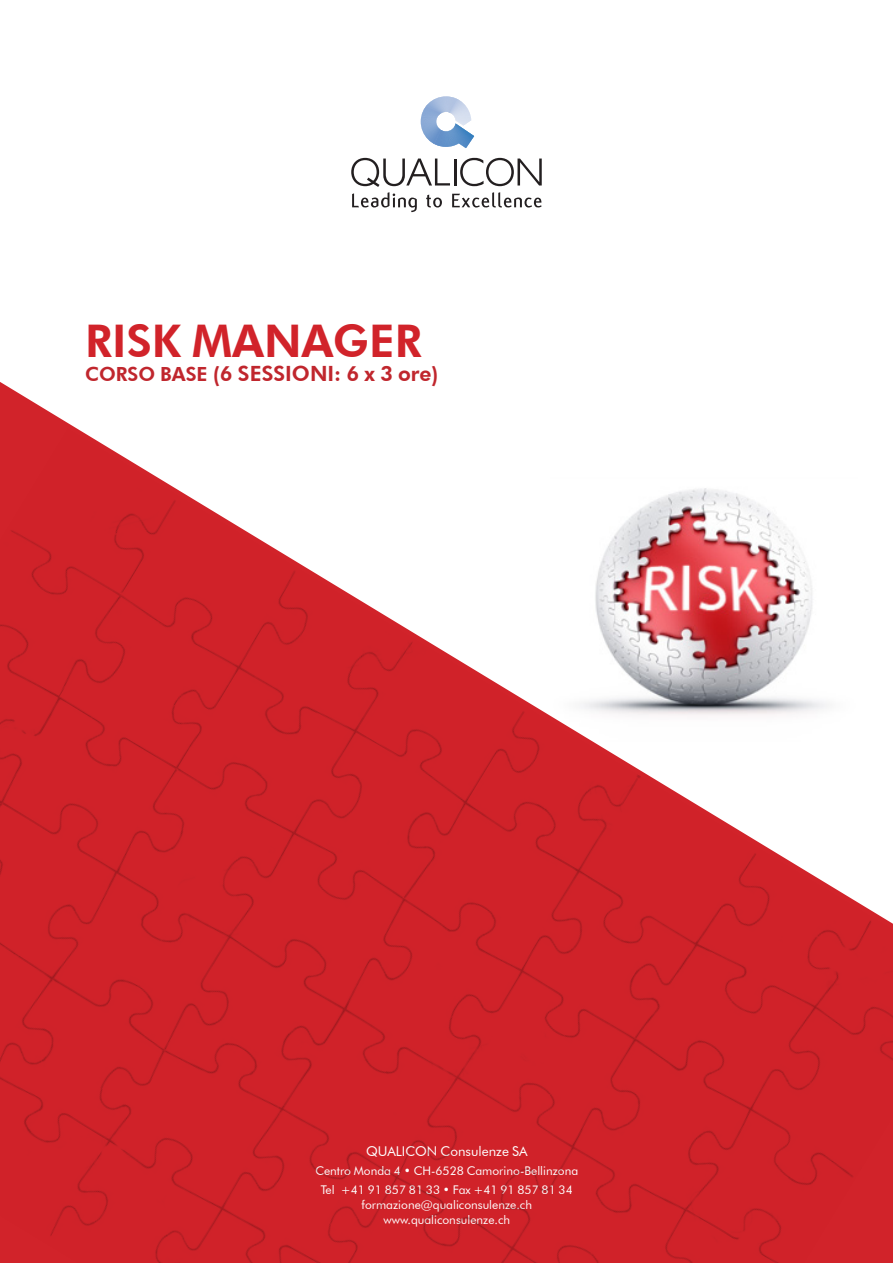
<style>
.page{position:relative;width:893px;height:1263px;background:#fff}
.page>*{position:absolute;margin:0;border:0;box-sizing:border-box;transform-origin:0 0}
.t1{font:800 45px "Futura BT";color:#d1232a}
.t2{font:800 21px "Futura BT";color:#c0262d}
.t3{font:13.5px "Futura BT";color:#fff}
.t4{font:12px "Futura BT";color:#fff}
.s1{font-size:19.5px}
</style>
<div class="page">
<svg style="left:421px;top:96px;width:53px;height:52px"></svg>
<svg style="left:351px;top:158px;width:191px;height:54px"></svg>
<img style="left:0;top:428px;width:893px;height:835px">
<p class="t1" style="left:85px;top:313px;width:338px">RISK MANAGER</p>
<p class="t2" style="left:85px;top:360px;width:355px"><span class="s1">CORSO BASE</span> (6 SESSIONI: 6 x 3 ore)</p>
<p class="t3" style="left:366px;top:1143px;width:163px">QUALICON Consulenze SA</p>
<p class="t4" style="left:315px;top:1163px;width:264px">Centro Monda 4 • CH-6528 Camorino-Bellinzona</p>
<p class="t4" style="left:321px;top:1182px;width:253px">Tel +41 91 857 81 33 • Fax +41 91 857 81 34</p>
<p class="t4" style="left:362px;top:1197px;width:172px">formazione@qualiconsulenze.ch</p>
<p class="t4" style="left:383px;top:1212px;width:128px">www.qualiconsulenze.ch</p>
</div>
